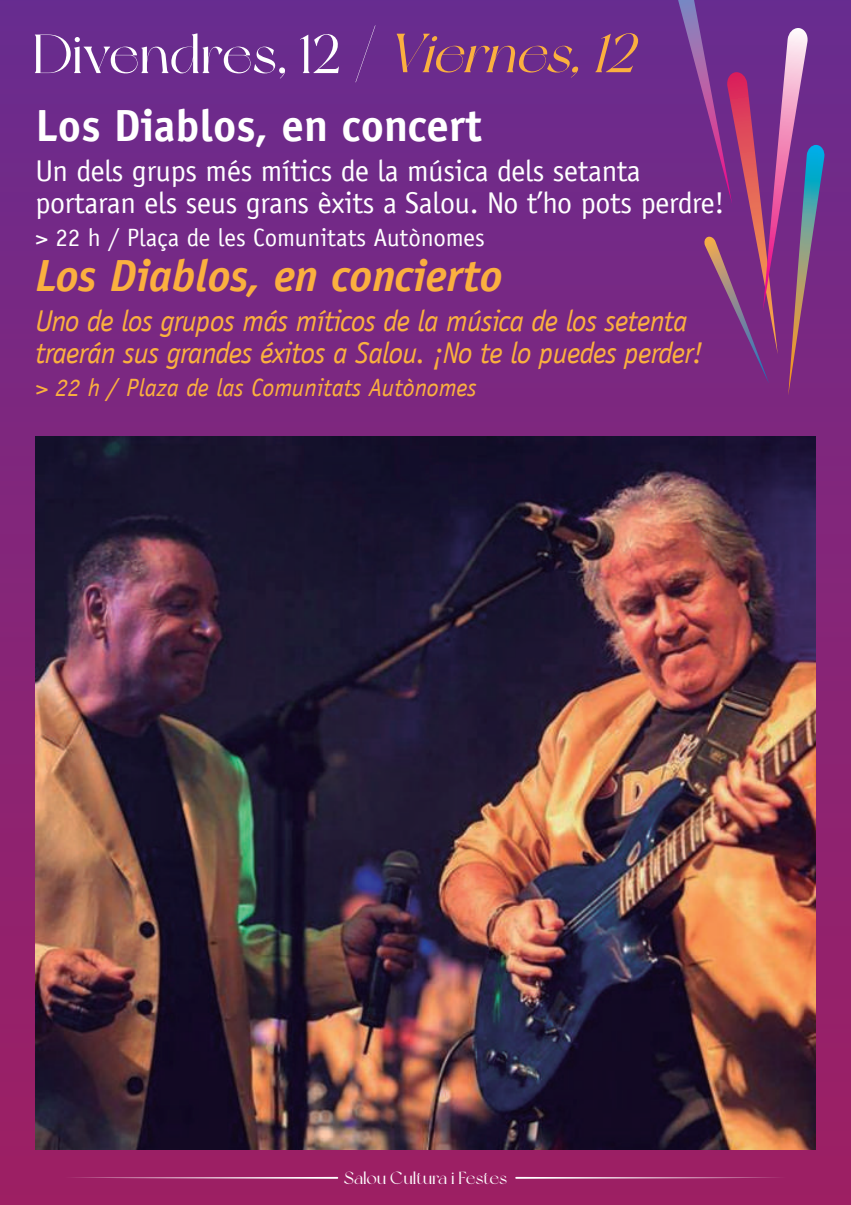
<style>
.page{position:relative;width:851px;height:1205px;background:#fff}
.page>*{position:absolute;margin:0;border:0;box-sizing:border-box;transform-origin:0 0}
.t1{font:55px "New York";letter-spacing:-.01em;color:#fff}
.t2{font:italic 700 45px "Officina Sans LT";color:#fbb03f}
.t3{font:700 45px "Officina Sans LT";color:#fff}
.t4{font:italic 30px/32.5px "Officina Sans LT";letter-spacing:-.02em;color:#fbb03f}
.t5{font:30px/32.5px "Officina Sans LT";letter-spacing:-.01em;color:#fff}
.t6{font:25px "Officina Sans LT";color:#fff}
.t7{font:italic 25px "Officina Sans LT";color:#fbb03f}
.t8{font:17.5px "New York";color:#fff}
.s1{font-style:italic;color:#fbb03f}
</style>
<div class="page">
<div style="left:0;top:0;width:850px;height:1205px;background:linear-gradient(to bottom,#692c8f,#9f1f62)"></div>
<img style="left:35px;top:437px;width:780px;height:713px">
<svg style="left:678px;top:0;width:146px;height:395px;background:#803989"></svg>
<svg style="left:64px;top:1177px;width:274px;height:2px"></svg>
<svg style="left:515px;top:1177px;width:271px;height:2px"></svg>
<h1 class="t1" style="left:33px;top:21px;width:619px">Divendres, 12 / <span class="s1">Viernes,12</span></h1>
<h2 class="t3" style="left:35px;top:98px;width:447px">Los Diablos, en concert</h2>
<p class="t5" style="left:35px;top:155px;width:690px">Un dels grups més mítics de la música dels setanta portaran els seus grans èxits a Salou. No t’ho pots perdre!</p>
<p class="t6" style="left:35px;top:223px;width:451px">&gt; 22 h / Plaça de les Comunitats Autònomes</p>
<h2 class="t2" style="left:35px;top:248px;width:468px">Los Diablos, en concierto</h2>
<p class="t4" style="left:35px;top:305px;width:668px">Uno de los grupos más míticos de la música de los setenta traerán sus grandes éxitos a Salou. ¡No te lo puedes perder!</p>
<p class="t7" style="left:35px;top:373px;width:442px">&gt; 22 h / Plaza de las Comunitats Autònomes</p>
<p class="t8" style="left:344px;top:1168px;width:164px">Salou Cultura i Festes</p>
</div>
